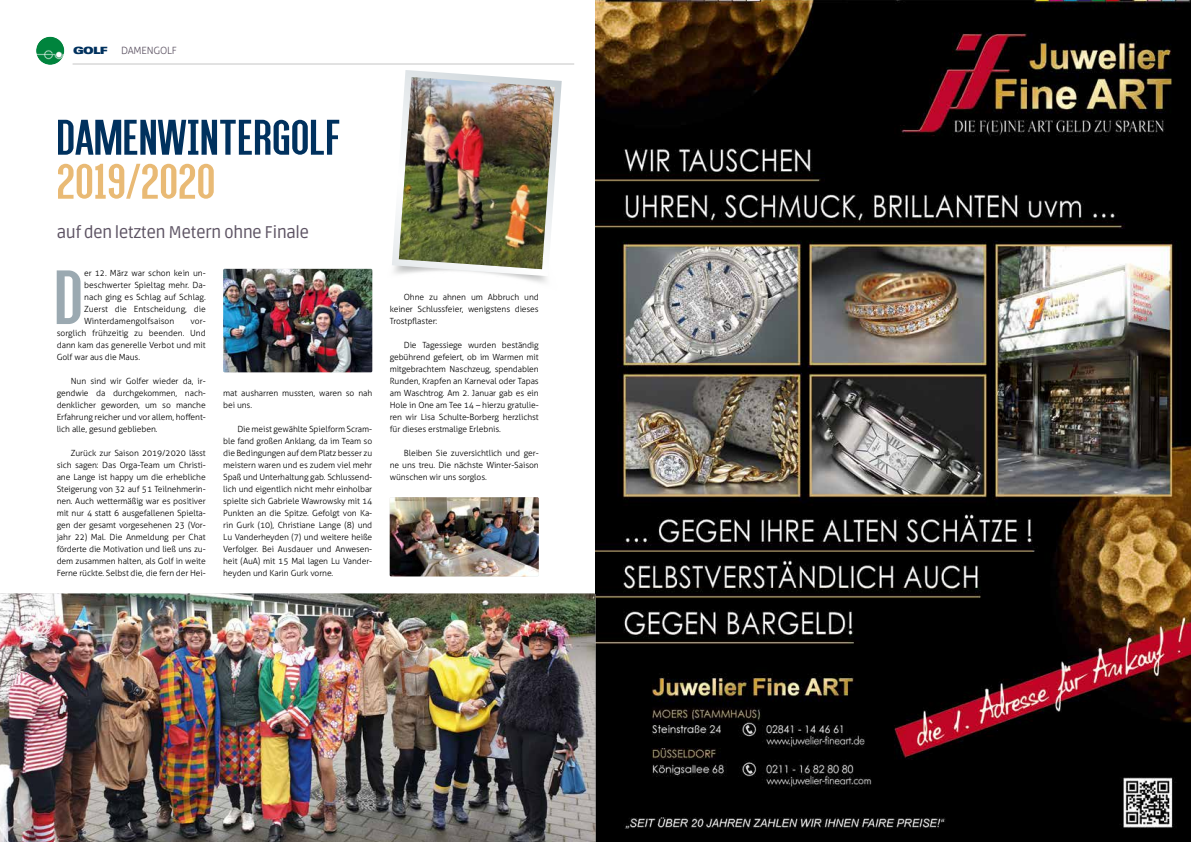
<style>
.page{position:relative;width:1191px;height:842px;background:#fff}
.page>*{position:absolute;margin:0;border:0;box-sizing:border-box;transform-origin:0 0}
.t1{font:81.3px "Alegre Sans";color:#9ba9b1}
.t2{font:53px "Alegre Sans";letter-spacing:.01em;color:#00315e}
.t3{font:53px "Alegre Sans";letter-spacing:.01em;color:#e9ba75}
.t4{font:17px "Ruda";letter-spacing:-.035em;color:#5d5363}
.t5{font:300 10px "Aller";letter-spacing:-.02em;color:#5d5363}
.t6{font:10px "Univers LT Std X Black Ex";color:#00315e}
.t7{font:300 8.5px/12px "Aller";letter-spacing:-.01em;color:#000;text-align:justify}
</style>
<div class="page">
<img style="left:36px;top:36px;width:28px;height:29px;border-radius:14px">
<div style="left:35px;top:36px;width:30px;height:30px;border:1px solid #fff;border-radius:50%"></div>
<hr style="left:73px;top:64px;width:501px;height:1px;background:#c5c6c6">
<img style="left:595px;top:0;width:596px;height:842px">
<img style="left:0;top:593px;width:595px;height:249px">
<img style="left:223px;top:269px;width:149px;height:103px">
<svg style="left:392px;top:70px;width:170px;height:206px"></svg>
<img style="left:399px;top:77px;width:156px;height:192px">
<img style="left:390px;top:497px;width:149px;height:79px">
<p class="t6" style="left:73px;top:45px;width:36px">GOLF</p>
<p class="t5" style="left:121px;top:45px;width:57px">DAMENGOLF</p>
<h2 class="t2" style="left:57px;top:106px;width:286px">DAMENWINTERGOLF</h2>
<h2 class="t3" style="left:57px;top:150px;width:160px">2019/2020</h2>
<h3 class="t4" style="left:57px;top:223px;width:254px">auf den letzten Metern ohne Finale</h3>
<h1 class="t1" style="left:55px;top:249px;width:29px">D</h1>
<p class="t7" style="left:84px;top:267px;width:123px">er 12. März war schon kein un&shy;beschwerter Spieltag mehr. Da&shy;nach ging es Schlag auf Schlag.<br>Zuerst die Entscheidung, die Winterdamengolfsaison</p>
<p class="t7" style="left:57px;top:315px;width:151px;text-indent:134px">vor&shy;sorglich frühzeitig zu beenden. Und dann kam das generelle Verbot und mit Golf war aus die Maus.</p>
<p class="t7" style="left:57px;top:375px;width:151px;text-indent:14px">Nun sind wir Golfer wieder da, ir&shy;gendwie da durchgekommen, nach&shy;denklicher geworden, um so manche Erfahrung reicher und vor allem, hoffent&shy;lich alle, gesund geblieben.</p>
<p class="t7" style="left:57px;top:447px;width:151px;text-indent:14px">Zurück zur Saison 2019/2020 lässt sich sagen: Das Orga-Team um Christi&shy;ane Lange ist happy um die erhebliche Steigerung von 32 auf 51 Teilnehmerin&shy;nen. Auch wettermäßig war es positiver mit nur 4 statt 6 ausgefallenen Spielta&shy;gen der gesamt vorgesehenen 23 (Vor&shy;jahr 22) Mal. Die Anmeldung per Chat förderte die Motivation und ließ uns zu&shy;dem zusammen halten, als Golf in weite Ferne rückte. Selbst die, die fern der Hei-</p>
<p class="t7" style="left:223px;top:387px;width:151px">mat ausharren mussten, waren so nah bei uns.</p>
<p class="t7" style="left:223px;top:423px;width:151px;text-indent:14px">Die meist gewählte Spielform Scram&shy;ble fand großen Anklang, da im Team so die Bedingungen auf dem Platz besser zu meistern waren und es zudem viel mehr Spaß und Unterhaltung gab. Schlussend&shy;lich und eigentlich nicht mehr einholbar spielte sich Gabriele Wawrowsky mit 14<br>Punkten an die Spitze. Gefolgt von Ka&shy;rin Gurk (10), Christiane Lange (8) und Lu Vanderheyden (7) und weitere heiße Verfolger. Bei Ausdauer und Anwesen&shy;heit (AuA) mit 15 Mal lagen Lu Vander&shy;heyden und Karin Gurk vorne.</p>
<p class="t7" style="left:390px;top:291px;width:151px;text-indent:14px">Ohne zu ahnen um Abbruch und keiner Schlussfeier, wenigstens dieses Trostpflaster:</p>
<p class="t7" style="left:390px;top:339px;width:151px;text-indent:14px">Die Tagessiege wurden beständig gebührend gefeiert, ob im Warmen mit mitgebrachtem Naschzeug, spendablen Runden, Krapfen an Karneval oder Tapas am Waschtrog. Am 2. Januar gab es ein Hole in One am Tee 14 – hierzu gratulie&shy;ren wir Lisa Schulte-Borberg herzlichst für dieses erstmalige Erlebnis.</p>
<p class="t7" style="left:390px;top:447px;width:150px;text-indent:14px">Bleiben Sie zuversichtlich und ger&shy;ne uns treu. Die nächste Winter-Saison wünschen wir uns sorglos.</p>
</div>
